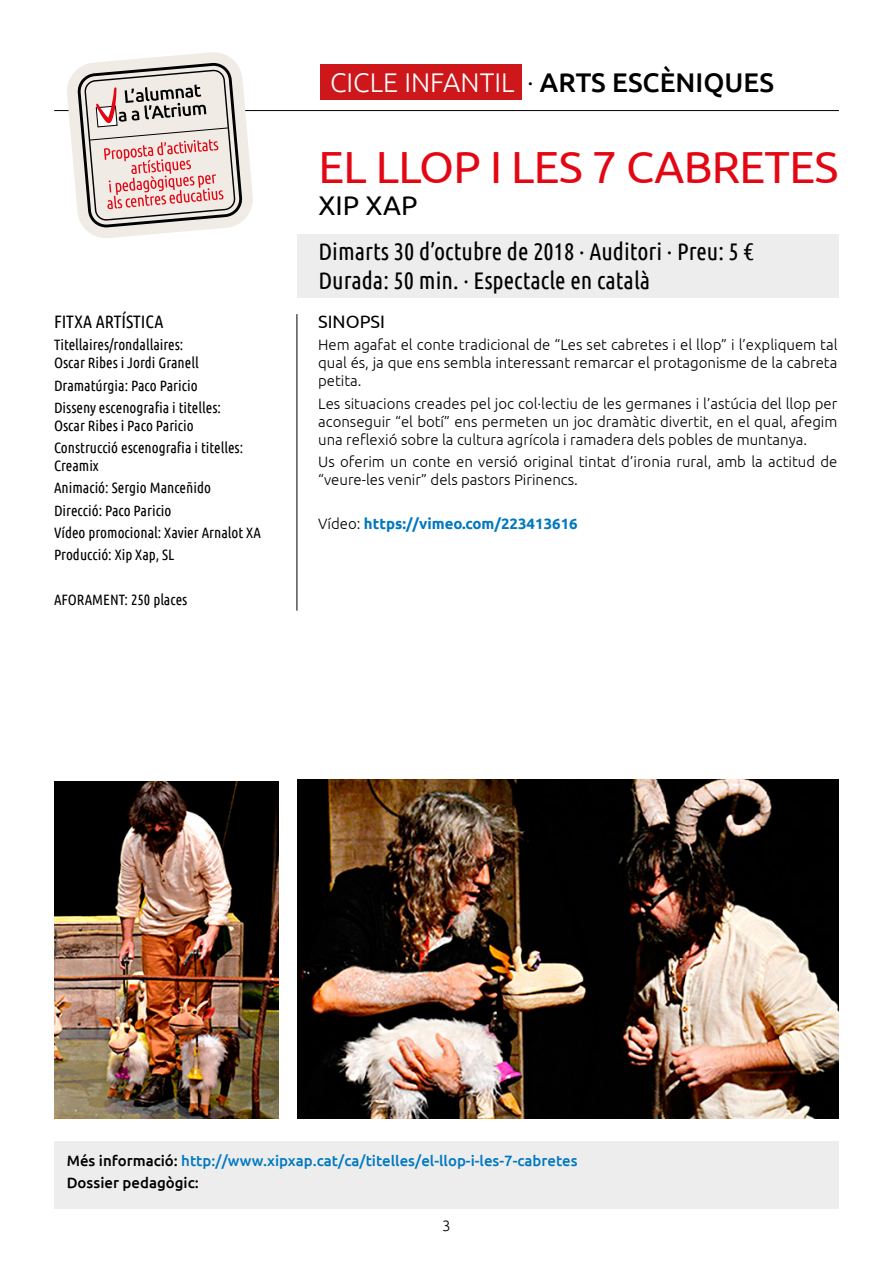
<style>
.page{position:relative;width:893px;height:1263px;background:#fff}
.page>*{position:absolute;margin:0;border:0;box-sizing:border-box;transform-origin:0 0}
.t1{font:45px "Ubuntu";letter-spacing:-.015em;color:#e30613}
.t2{font:500 27px "Ubuntu";color:#000}
.t3{font:27px "Ubuntu";color:#000}
.t4{font:24px/28.8px "Ubuntu Condensed";color:#000}
.t5{font:18px "Ubuntu Condensed";color:#000}
.t6{font:18px "Ubuntu";color:#000}
.t7{font:300 15px/18px "Ubuntu";color:#000;text-align:justify}
.t8{font:15px/22.2px "Ubuntu Condensed";color:#000}
.t9{font:500 15px/22.2px "Ubuntu";color:#0078bf}
.t10{font:700 15px "Ubuntu";color:#0078bf}
.s1{font-weight:300;color:#fff}
.s2{font-weight:300}
.s3{font-weight:300;color:#000}
.s4{color:#000}
</style>
<div class="page">
<hr style="left:54px;top:110px;width:785px;height:1px;background:#000">
<div style="left:321px;top:65px;width:201px;height:35px;background:#cd171a"></div>
<svg style="left:66px;top:52px;width:187px;height:186px;background:#d9cac6"></svg>
<div style="left:298px;top:234px;width:541px;height:64px;background:#ededed"></div>
<hr style="left:297px;top:314px;width:1px;height:297px;background:#000">
<div style="left:54px;top:1141px;width:785px;height:68px;background:#ededed"></div>
<img style="left:298px;top:780px;width:541px;height:338px">
<img style="left:54px;top:781px;width:225px;height:337px">
<h2 class="t2" style="left:330px;top:65px;width:445px"><span class="s1">CICLE INFANTIL</span> <span class="s2">·</span> ARTS ESCÈNIQUES</h2>
<p class="t5" style="left:54px;top:311px;width:111px">FITXA ARTÍSTICA</p>
<p class="t8" style="left:54px;top:335px;width:146px;line-height:18px">Titellaires/rondallaires:<br>Oscar Ribes i Jordi Granell</p>
<p class="t8" style="left:54px;top:374px;width:168px">Dramatúrgia: Paco Paricio<br>Disseny escenografia i titelles:</p>
<p class="t8" style="left:54px;top:414px;width:191px">Oscar Ribes i Paco Paricio<br>Construcció escenografia i titelles:</p>
<p class="t8" style="left:54px;top:454px;width:209px">Creamix<br>Animació: Sergio Manceñido<br>Direcció: Paco Paricio<br>Vídeo promocional: Xavier Arnalot XA<br>Producció: Xip Xap, SL</p>
<p class="t8" style="left:54px;top:588px;width:135px">AFORAMENT: 250 places</p>
<h1 class="t1" style="left:318px;top:139px;width:521px">EL LLOP I LES 7 CABRETES</h1>
<h2 class="t3" style="left:318px;top:189px;width:101px">XIP XAP</h2>
<h3 class="t4" style="left:318px;top:236px;width:437px">Dimarts 30 d’octubre de 2018 · Auditori · Preu: 5 €<br>Durada: 50 min. · Espectacle en català</h3>
<p class="t6" style="left:318px;top:311px;width:68px">SINOPSI</p>
<p class="t7" style="left:318px;top:336px;width:521px">Hem agafat el conte tradicional de “Les set cabretes i el llop” i l’expliquem tal qual és, ja que ens sembla interessant remarcar el protagonisme de la cabreta petita.</p>
<p class="t7" style="left:318px;top:394px;width:521px">Les situacions creades pel joc col·lectiu de les germanes i l’astúcia del llop per aconseguir “el botí” ens permeten un joc dramàtic divertit, en el qual, afegim una reflexió sobre la cultura agrícola i ramadera dels pobles de muntanya.</p>
<p class="t7" style="left:318px;top:452px;width:521px">Us oferim un conte en versió original tintat d’ironia rural, amb la actitud de “veure-les venir” dels pastors Pirinencs.</p>
<p class="t10" style="left:318px;top:515px;width:261px"><span class="s3">Vídeo:</span> https://vimeo.com/223413616</p>
<p class="t9" style="left:67px;top:1149px;width:512px"><span class="s4">Més informació:</span> http://www.xipxap.cat/ca/titelles/el-llop-i-les-7-cabretes<br><span class="s4">Dossier pedagògic:</span></p>
<p class="t7" style="left:442px;top:1216px;width:10px">3</p>
</div>
